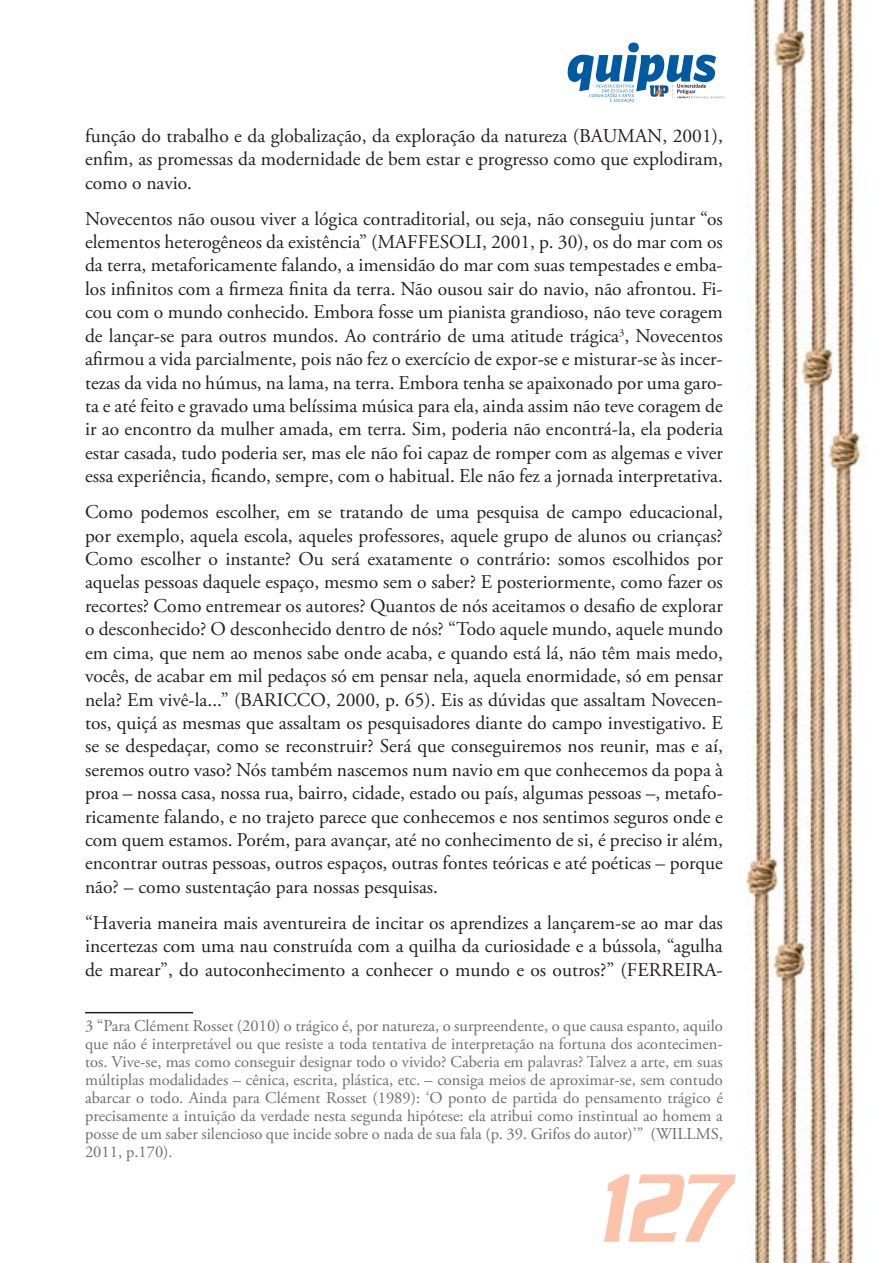
<style>
.page{position:relative;width:893px;height:1263px;background:#fff}
.page>*{position:absolute;margin:0;border:0;box-sizing:border-box;transform-origin:0 0}
.t1{font:italic 500 105px "Serpentine Std";color:#fbc4aa;scale:.7 1}
.t2{font:19.5px/23.4px "Adobe Garamond Pro";color:#231f20;text-align:justify}
.t3{font:16.5px/18px "Adobe Garamond Pro";color:#6d6e70;text-align:justify}
</style>
<div class="page">
<img style="left:85px;top:0;width:780px;height:1263px">
<svg style="left:568px;top:43px;width:157px;height:60px"></svg>
<hr style="left:85px;top:1012px;width:108px;height:1px;background:#231f20">
<p class="t2" style="left:85px;top:126px;width:639px">função do trabalho e da globalização, da exploração da natureza (BAUMAN, 2001), enfim, as promessas da modernidade de bem estar e progresso como que explodiram, como o navio.</p>
<p class="t2" style="left:85px;top:209px;width:639px">Novecentos não ousou viver a lógica contraditorial, ou seja, não conseguiu juntar “os elementos heterogêneos da existência” (MAFFESOLI, 2001, p. 30), os do mar com os da terra, metaforicamente falando, a imensidão do mar com suas tempestades e emba&shy;los infinitos com a firmeza finita da terra. Não ousou sair do navio, não afrontou. Fi&shy;cou com o mundo conhecido. Embora fosse um pianista grandioso, não teve coragem de lançar-se para outros mundos. Ao contrário de uma atitude trágica<sup>3</sup>, Novecentos afirmou a vida parcialmente, pois não fez o exercício de expor-se e misturar-se às incer&shy;tezas da vida no húmus, na lama, na terra. Embora tenha se apaixonado por uma garo&shy;ta e até feito e gravado uma belíssima música para ela, ainda assim não teve coragem de ir ao encontro da mulher amada, em terra. Sim, poderia não encontrá-la, ela poderia estar casada, tudo poderia ser, mas ele não foi capaz de romper com as algemas e viver essa experiência, ficando, sempre, com o habitual. Ele não fez a jornada interpretativa.</p>
<p class="t2" style="left:85px;top:502px;width:639px">Como podemos escolher, em se tratando de uma pesquisa de campo educacional, por exemplo, aquela escola, aqueles professores, aquele grupo de alunos ou crianças?<br>Como escolher o instante? Ou será exatamente o contrário: somos escolhidos por aquelas pessoas daquele espaço, mesmo sem o saber? E posteriormente, como fazer os recortes? Como entremear os autores? Quantos de nós aceitamos o desafio de explorar o desconhecido? O desconhecido dentro de nós? “Todo aquele mundo, aquele mundo em cima, que nem ao menos sabe onde acaba, e quando está lá, não têm mais medo, vocês, de acabar em mil pedaços só em pensar nela, aquela enormidade, só em pensar nela? Em vivê-la...” (BARICCO, 2000, p. 65). Eis as dúvidas que assaltam Novecen&shy;tos, quiçá as mesmas que assaltam os pesquisadores diante do campo investigativo. E se se despedaçar, como se reconstruir? Será que conseguiremos nos reunir, mas e aí, seremos outro vaso? Nós também nascemos num navio em que conhecemos da popa à proa – nossa casa, nossa rua, bairro, cidade, estado ou país, algumas pessoas –, metafo&shy;ricamente falando, e no trajeto parece que conhecemos e nos sentimos seguros onde e com quem estamos. Porém, para avançar, até no conhecimento de si, é preciso ir além, encontrar outras pessoas, outros espaços, outras fontes teóricas e até poéticas – porque não? – como sustentação para nossas pesquisas.</p>
<p class="t2" style="left:85px;top:913px;width:639px">“Haveria maneira mais aventureira de incitar os aprendizes a lançarem-se ao mar das incertezas com uma nau construída com a quilha da curiosidade e a bússola, “agulha de marear”, do autoconhecimento a conhecer o mundo e os outros?” (FERREIRA-</p>
<p class="t3" style="left:85px;top:1018px;width:639px">3 “Para Clément Rosset (2010) o trágico é, por natureza, o surpreendente, o que causa espanto, aquilo que não é interpretável ou que resiste a toda tentativa de interpretação na fortuna dos acontecimen&shy;tos. Vive-se, mas como conseguir designar todo o vivido? Caberia em palavras? Talvez a arte, em suas múltiplas modalidades – cênica, escrita, plástica, etc. – consiga meios de aproximar-se, sem contudo abarcar o todo. Ainda para Clément Rosset (1989): ‘O ponto de partida do pensamento trágico é precisamente a intuição da verdade nesta segunda hipótese: ela atribui como instintual ao homem a posse de um saber silencioso que incide sobre o nada de sua fala (p. 39. Grifos do autor)’” (WILLMS, 2011, p.170).</p>
<h1 class="t1" style="left:596px;top:1176px;width:186px">127</h1>
</div>
